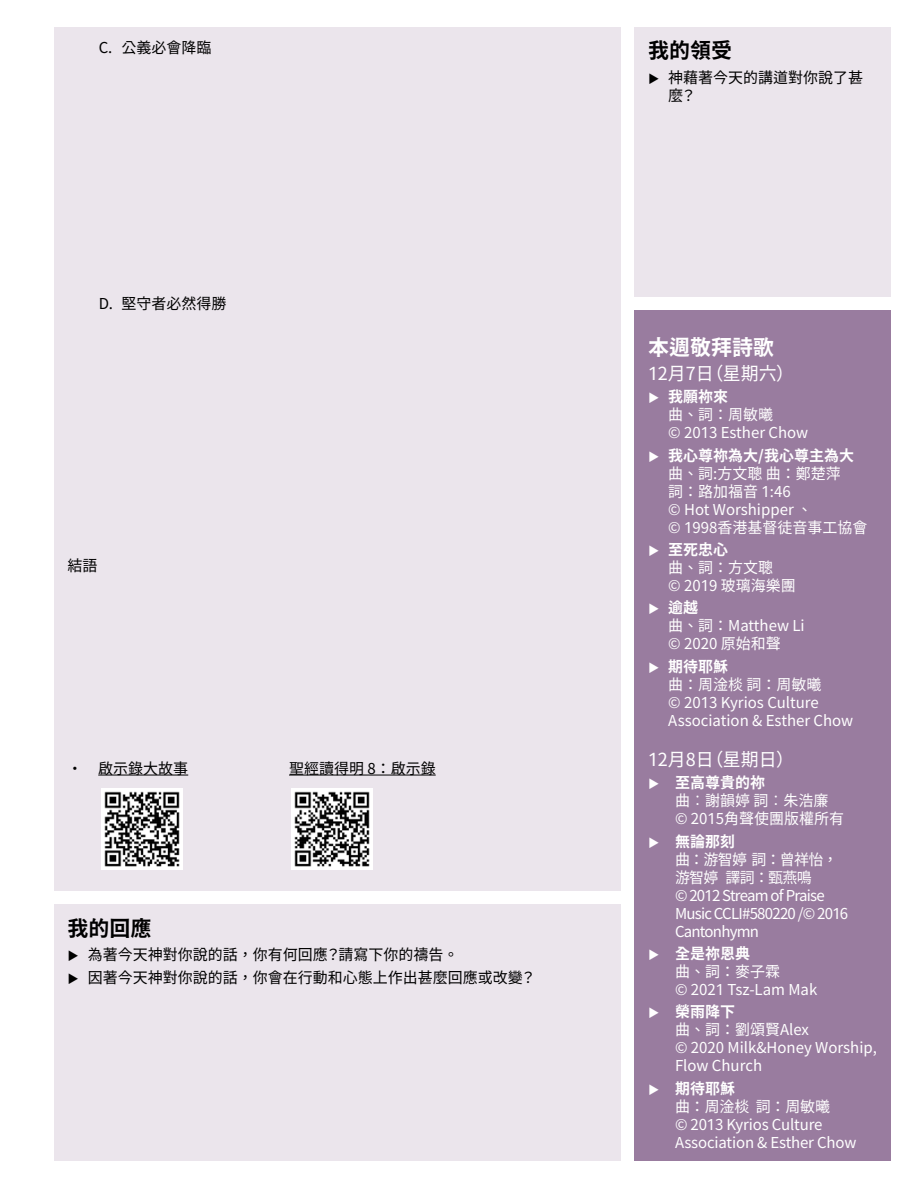
<style>
.page{position:relative;width:918px;height:1188px;background:#fff}
.page>*{position:absolute;margin:0;border:0;box-sizing:border-box;transform-origin:0 0}
.t1{font:21px "Gen Seki Gothic 2 TW B";color:#000}
.t2{font:21px "Gen Seki Gothic 2 TW B";color:#fff}
.t3{font:18px "Gen Seki Gothic 2 TW R";color:#fff}
.t4{font:15px/18px "Gen Seki Gothic 2 TW R";color:#fff}
.t5{font:15px/22.4px "Gen Seki Gothic 2 TW R";color:#000}
.t6{font:15px/18px "Gen Seki Gothic 2 TW R";letter-spacing:-.05em;color:#fff}
.t7{font:15px "Gen Seki Gothic 2 TW B";color:#fff}
.s1{font-size:11.25px}
.s2{font-family:"Gen Seki Gothic 2 TW R";font-size:11.25px}
</style>
<div class="page">
<div style="left:54px;top:27px;width:567px;height:864px;background:#ebe5ec"></div>
<hr style="left:98px;top:775px;width:90px;height:1px;background:#000">
<hr style="left:289px;top:775px;width:147px;height:1px;background:#000">
<div style="left:54px;top:904px;width:567px;height:257px;background:#ebe5ec"></div>
<div style="left:634px;top:310px;width:257px;height:851px;background:#997c9f"></div>
<div style="left:634px;top:27px;width:257px;height:270px;background:#ebe5ec"></div>
<img style="left:102px;top:788px;width:81px;height:81px">
<img style="left:292px;top:788px;width:81px;height:81px">
<p class="t5" style="left:99px;top:37px;width:114px">C. 公義必會降臨</p>
<p class="t5" style="left:99px;top:292px;width:129px">D. 堅守者必然得勝</p>
<p class="t5" style="left:68px;top:554px;width:31px">結語</p>
<p class="t5" style="left:68px;top:758px;width:122px">• 啟示錄大故事</p>
<p class="t5" style="left:289px;top:758px;width:148px">聖經讀得明 8：啟示錄</p>
<h1 class="t1" style="left:68px;top:916px;width:85px">我的回應</h1>
<p class="t5" style="left:68px;top:944px;width:470px"><span class="s1">▶</span> 為著今天神對你說的話，你有何回應？請寫下你的禱告。<br><span class="s1">▶</span> 因著今天神對你說的話，你會在行動和心態上作出甚麼回應或改變？</p>
<h1 class="t1" style="left:648px;top:39px;width:85px">我的領受</h1>
<p class="t5" style="left:668px;top:69px;width:196px;line-height:18px;text-indent:-20px"><span class="s1">▶</span> 神藉著今天的講道對你說了甚麼？</p>
<h1 class="t2" style="left:648px;top:335px;width:127px">本週敬拜詩歌</h1>
<p class="t3" style="left:648px;top:363px;width:148px">12月7日（星期六）</p>
<p class="t7" style="left:648px;top:388px;width:82px"><span class="s2">▶</span> 我願祢來</p>
<p class="t4" style="left:668px;top:406px;width:142px">曲、詞：周敏曦<br>© 2013 Esther Chow</p>
<p class="t7" style="left:648px;top:447px;width:208px"><span class="s2">▶</span> 我心尊祢為大/我心尊主為大</p>
<p class="t4" style="left:668px;top:464px;width:201px">曲、詞:方文聰 曲：鄭楚萍<br>詞：路加福音 1:46<br>© Hot Worshipper 、<br>© 1998香港基督徒音事工協會</p>
<p class="t7" style="left:648px;top:541px;width:82px"><span class="s2">▶</span> 至死忠心</p>
<p class="t4" style="left:668px;top:559px;width:129px">曲、詞：方文聰<br>© 2019 玻璃海樂團</p>
<p class="t7" style="left:648px;top:599px;width:52px"><span class="s2">▶</span> 逾越</p>
<p class="t4" style="left:668px;top:617px;width:138px">曲、詞：Matthew Li © 2020 原始和聲</p>
<p class="t7" style="left:648px;top:658px;width:82px"><span class="s2">▶</span> 期待耶穌</p>
<p class="t4" style="left:668px;top:675px;width:187px">曲：周淦棪 詞：周敏曦<br>© 2013 Kyrios Culture<br>Association &amp; Esther Chow</p>
<p class="t3" style="left:648px;top:749px;width:148px">12月8日（星期日）</p>
<p class="t7" style="left:648px;top:774px;width:118px"><span class="s2">▶</span> 至高尊貴的祢</p>
<p class="t4" style="left:675px;top:792px;width:171px">曲︰謝韻婷 詞︰朱浩廉© 2015角聲使團版權所有</p>
<p class="t7" style="left:648px;top:833px;width:88px"><span class="s2">▶</span> 無論那刻</p>
<p class="t6" style="left:675px;top:850px;width:175px">曲：游智婷 詞：曾祥怡，游智婷 譯詞：甄燕鳴<br>© 2012 Stream of Praise<br>Music CCLI#580220 /© 2016<br>Cantonhymn</p>
<p class="t7" style="left:648px;top:945px;width:103px"><span class="s2">▶</span> 全是祢恩典</p>
<p class="t4" style="left:675px;top:963px;width:144px">曲、詞：麥子霖<br>© 2021 Tsz-Lam Mak</p>
<p class="t7" style="left:648px;top:1003px;width:88px"><span class="s2">▶</span> 榮雨降下</p>
<p class="t4" style="left:675px;top:1021px;width:203px">曲、詞：劉頌賢Alex<br>© 2020 Milk&amp;Honey Worship,<br>Flow Church</p>
<p class="t7" style="left:648px;top:1080px;width:88px"><span class="s2">▶</span> 期待耶穌</p>
<p class="t4" style="left:675px;top:1097px;width:183px">曲：周淦棪 詞：周敏曦<br>© 2013 Kyrios Culture<br>Association &amp; Esther Chow</p>
</div>
